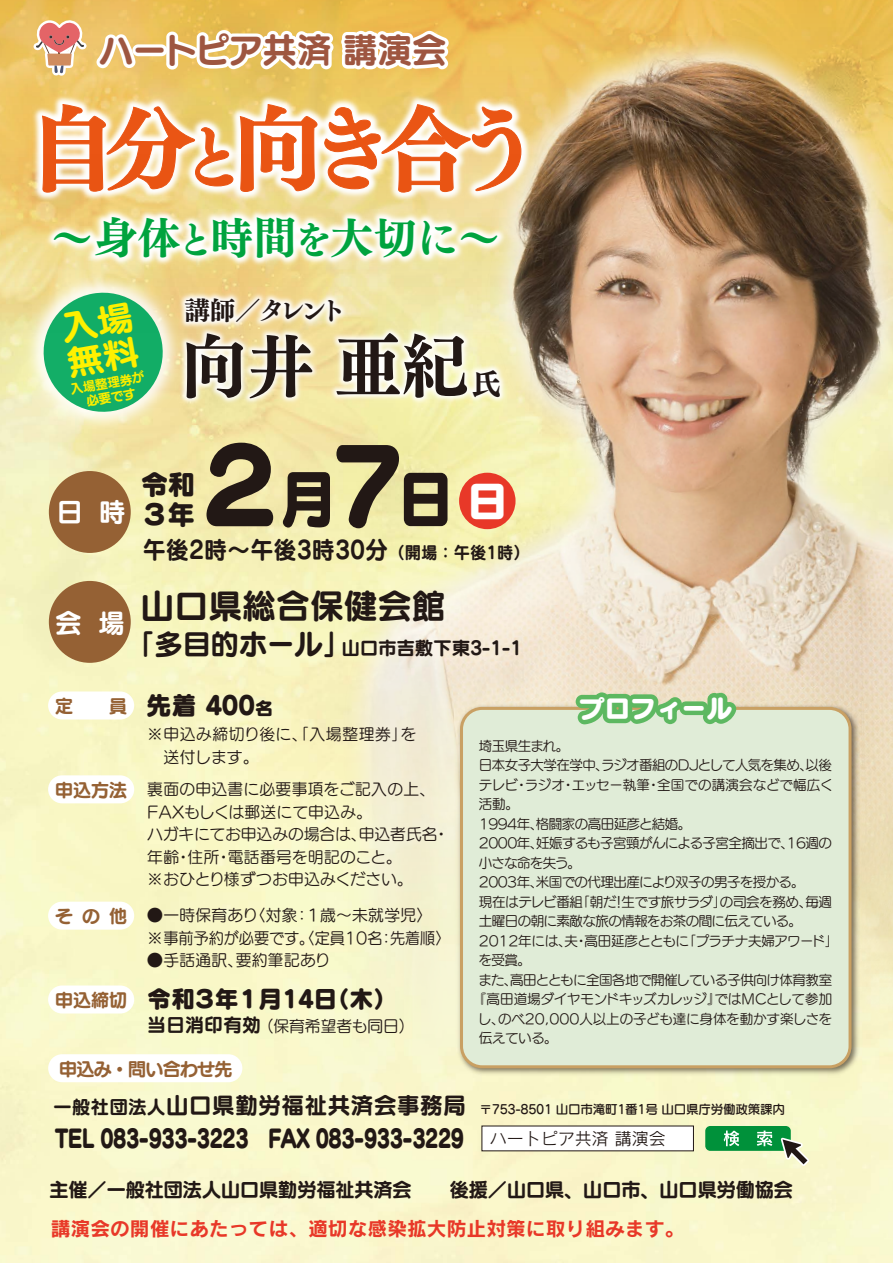
<style>
.page{position:relative;width:893px;height:1263px;background:#fff}
.page>*{position:absolute;margin:0;border:0;box-sizing:border-box;transform-origin:0 0}
.t1{font:104.1px "Seurat Pro EB";color:#221815;scale:.9 1}
.t2{font:92.1px "UD Mincho Pr 6 B";letter-spacing:-.18em;color:#ea5514}
.t3{font:69px "UD Mincho Pr 6 B";color:#221815}
.t4{font:42.75px "UD Mincho Pr 6 B";letter-spacing:.02em;color:#00a33e}
.t5{font:42px "Seurat Pro EB";color:#fff}
.t6{font:34.65px "Seurat Pro B";letter-spacing:-.02em;color:#221815}
.t7{font:33.9px "UD Marugo Large Pr 6 B";color:#9e5640}
.t8{font:33.45px/35.2px "UD Marugo Large Pr 6 B";color:#fff100;scale:1.08 1}
.t9{font:29.7px "UD Mincho Pr 6 B";color:#221815}
.t10{font:27.75px/29.1px "Seurat Pro EB";color:#221815}
.t11{font:25.95px "UD Marugo Large Pr 6 B";color:#fff}
.t12{font:25.5px "UD Mincho Pr 6 B";letter-spacing:-.19em;color:#221815}
.t13{font:25.5px "Seurat Pro EB";color:#fff}
.t14{font:25.5px "Seurat Pro EB";color:#221815}
.t15{font:24.9px "Seurat Pro EB";letter-spacing:-.02em;color:#221815;scale:.82 1}
.t16{font:24.45px "Seurat Pro B";color:#221815;scale:.95 1}
.t17{font:24px "Seurat Pro EB";letter-spacing:-.045em;color:#221815}
.t18{font:23.1px "Seurat Pro B";color:#221815}
.t19{font:19.5px "Rodin Pro B";color:#e83828}
.t20{font:19.05px "UD Marugo Large Pr 6 B";color:#221815}
.t21{font:18.75px "Seurat Pro B";letter-spacing:-.02em;color:#221815}
.t22{font:18px "UD Marugo Large Pr 6 B";color:#956134}
.t23{font:18px "UD Marugo Large Pr 6 B";letter-spacing:-.04em;color:#956134}
.t24{font:16.95px "Rodin Pro M";color:#221815}
.t25{font:15.75px/22.5px "UD Marugo Large Pr 6 M";letter-spacing:.01em;color:#221815}
.t26{font:15.75px/22.5px "UD Marugo Large Pr 6 M";letter-spacing:.04em;color:#221815}
.t27{font:13.5px "UD Marugo Large Pr 6 M";letter-spacing:-.04em;color:#221815}
.t28{font:13.5px "UD Marugo Large Pr 6 M";letter-spacing:-.02em;color:#221815}
.t29{font:13.5px "UD Marugo Large Pr 6 M";color:#221815}
.t30{font:13.5px "UD Marugo Large Pr 6 M";letter-spacing:.005em;color:#221815}
.t31{font:13.5px "UD Marugo Large Pr 6 M";letter-spacing:-.01em;color:#221815}
.t32{font:13.5px "UD Marugo Large Pr 6 M";letter-spacing:-.06em;color:#221815}
.t33{font:12.75px/14.9px "UD Marugo Large Pr 6 B";color:#faee00;text-align:center}
.t34{font:12.6px "Seurat Pro DB";letter-spacing:-.025em;color:#221815}
.s1{font-size:68.55px}
.s2{font-size:37.65px}
.s3{font-size:63.15px}
.s4{font-size:17.25px}
.s5{font-size:28.8px}
.s6{font-size:18px}
.s7{font-family:"Seurat Pro B";font-size:19.05px}
.s8{font-size:18.75px}
</style>
<div class="page">
<img style="left:0;top:474px;width:893px;height:789px">
<img style="left:271px;top:0;width:622px;height:1116px">
<div style="left:49px;top:471px;width:82px;height:82px;background:#956134;border-radius:50%"></div>
<div style="left:49px;top:581px;width:82px;height:82px;background:#956134;border-radius:50%"></div>
<img style="left:0;top:333px;width:123px;height:141px">
<svg style="left:39px;top:333px;width:84px;height:84px"></svg>
<img style="left:455px;top:702px;width:407px;height:377px">
<div style="left:461px;top:708px;width:389px;height:359px;background:#e0ecd7;border-radius:21px"></div>
<div style="left:460px;top:707px;width:391px;height:361px;border:3px solid #c9a063;border-radius:21px"></div>
<svg style="left:571px;top:561px;width:170px;height:164px"></svg>
<div style="left:48px;top:1054px;width:194px;height:28px;background:#fff;border-radius:14px"></div>
<div style="left:48px;top:775px;width:86px;height:28px;background:#fff;border-radius:14px"></div>
<div style="left:48px;top:902px;width:86px;height:28px;background:#fff;border-radius:14px"></div>
<div style="left:48px;top:691px;width:86px;height:28px;background:#fff;border-radius:14px"></div>
<div style="left:48px;top:985px;width:86px;height:28px;background:#fff;border-radius:14px"></div>
<img style="left:123px;top:333px;width:437px;height:149px">
<img style="left:0;top:39px;width:587px;height:248px">
<img style="left:0;top:154px;width:560px;height:179px">
<div style="left:459px;top:473px;width:57px;height:56px;background:#e83828;border-radius:50%"></div>
<svg style="left:30px;top:0;width:491px;height:209px"></svg>
<div style="left:482px;top:1126px;width:212px;height:25px;background:#fff"></div>
<div style="left:705px;top:1126px;width:86px;height:25px;background:#00913a;border-radius:5px"></div>
<svg style="left:724px;top:1130px;width:15px;height:16px"></svg>
<svg style="left:757px;top:1130px;width:15px;height:16px"></svg>
<svg style="left:778px;top:1134px;width:34px;height:35px"></svg>
<h3 class="t7" style="left:99px;top:32px;width:349px">ハートピア共済 講演会</h3>
<h2 class="t2" style="left:28px;top:64px;width:516px">自分<span class="s1">と</span>向き合う</h2>
<h3 class="t4" style="left:51px;top:199px;width:451px">～身体<span class="s2">と</span>時間<span class="s2">を</span>大切に～</h3>
<h3 class="t8" style="left:59px;top:312px;width:68px;rotate:-10deg">入場無料</h3>
<p class="t33" style="left:70px;top:382px;width:76px;rotate:-10deg">入場整理券が必要です</p>
<h3 class="t12" style="left:184px;top:287px;width:163px">講師／タレント</h3>
<h3 class="t3" style="left:181px;top:303px;width:289px">向井 亜紀</h3>
<h3 class="t9" style="left:472px;top:356px;width:31px">氏</h3>
<h3 class="t11" style="left:57px;top:498px;width:70px">日 時</h3>
<h3 class="t11" style="left:56px;top:608px;width:70px">会 場</h3>
<h3 class="t22" style="left:55px;top:696px;width:73px">定　　員</h3>
<h3 class="t22" style="left:55px;top:780px;width:73px">申込方法</h3>
<h3 class="t22" style="left:55px;top:906px;width:73px">その他</h3>
<h3 class="t22" style="left:55px;top:990px;width:73px">申込締切</h3>
<h3 class="t10" style="left:141px;top:469px;width:56px">令和<br>３年</h3>
<h1 class="t1" style="left:193px;top:414px;width:291px">２<span class="s3">月</span>７<span class="s3">日</span></h1>
<h3 class="t5" style="left:466px;top:471px;width:43px">日</h3>
<h3 class="t16" style="left:143px;top:533px;width:409px">午後2時～午後3時30分<span class="s4">（開場：午後1時）</span></h3>
<h3 class="t6" style="left:140px;top:581px;width:307px">山口県総合保健会館</h3>
<h3 class="t21" style="left:126px;top:635px;width:398px"><span class="s5">「多目的ホール」</span>山口市吉敷下東3-1-1</h3>
<h3 class="t14" style="left:146px;top:687px;width:128px">先着 400<span class="s6">名</span></h3>
<h3 class="t13" style="left:579px;top:690px;width:154px">プロフィール</h3>
<p class="t26" style="left:147px;top:723px;width:271px">※申込み締切り後に、「入場整理券」を　送付します。</p>
<p class="t25" style="left:147px;top:778px;width:304px">裏面の申込書に必要事項をご記入の上、<br>FAXもしくは郵送にて申込み。<br>ハガキにてお申込みの場合は、申込者氏名・年齢・住所・電話番号を明記のこと。<br>※おひとり様ずつお申込みください。</p>
<p class="t25" style="left:147px;top:904px;width:305px">●一時保育あり〈対象：１歳～未就学児〉※事前予約が必要です。〈定員10名：先着順〉</p>
<p class="t25" style="left:147px;top:949px;width:185px">●手話通訳、要約筆記あり</p>
<h3 class="t17" style="left:147px;top:982px;width:252px">令和３年１月14日（木）</h3>
<p class="t25" style="left:147px;top:1015px;width:269px"><span class="s7">当日消印有効</span>（保育希望者も同日）</p>
<p class="t27" style="left:479px;top:738px;width:92px">埼玉県生まれ。</p>
<p class="t27" style="left:479px;top:758px;width:355px">日本女子大学在学中、ラジオ番組のDJとして人気を集め、以後</p>
<p class="t30" style="left:479px;top:777px;width:356px">テレビ・ラジオ・エッセー執筆・全国での講演会などで幅広く</p>
<p class="t27" style="left:479px;top:797px;width:41px">活動。</p>
<p class="t27" style="left:479px;top:816px;width:214px">1994年、格闘家の高田延彦と結婚。</p>
<p class="t27" style="left:479px;top:835px;width:355px">2000年、妊娠するも子宮頸がんによる子宮全摘出で、16週の</p>
<p class="t32" style="left:479px;top:855px;width:104px">小さな命を失う。</p>
<p class="t27" style="left:479px;top:874px;width:327px">2003年、米国での代理出産により双子の男子を授かる。</p>
<p class="t28" style="left:479px;top:894px;width:355px">現在はテレビ番組「朝だ！生です旅サラダ」の司会を務め、毎週</p>
<p class="t27" style="left:479px;top:913px;width:325px">土曜日の朝に素敵な旅の情報をお茶の間に伝えている。</p>
<p class="t28" style="left:479px;top:933px;width:361px">2012年には、夫・高田延彦とともに「プラチナ夫婦アワード」</p>
<p class="t27" style="left:479px;top:952px;width:54px">を受賞。</p>
<p class="t27" style="left:479px;top:972px;width:355px">また、高田とともに全国各地で開催している子供向け体育教室</p>
<p class="t31" style="left:473px;top:991px;width:361px">『高田道場ダイヤモンドキッズカレッジ』ではMCとして参加</p>
<p class="t29" style="left:478px;top:1011px;width:356px">し、のべ20,000人以上の子ども達に身体を動かす楽しさを</p>
<p class="t27" style="left:479px;top:1030px;width:80px">伝えている。</p>
<h3 class="t23" style="left:59px;top:1059px;width:175px">申込み・問い合わせ先</h3>
<h3 class="t18" style="left:53px;top:1089px;width:415px"><span class="s8">一般社団法人</span>山口県勤労福祉共済会事務局</h3>
<h3 class="t15" style="left:55px;top:1121px;width:500px">TEL 083-933-3223　FAX 083-933-3229</h3>
<p class="t34" style="left:479px;top:1101px;width:307px">〒753-8501 山口市滝町1番1号 山口県庁労働政策課内</p>
<p class="t24" style="left:490px;top:1128px;width:177px">ハートピア共済 講演会</p>
<h3 class="t20" style="left:49px;top:1179px;width:745px">主催／一般社団法人山口県勤労福祉共済会　　後援／山口県、山口市、山口県労働協会</h3>
<h3 class="t19" style="left:51px;top:1215px;width:635px">講演会の開催にあたっては、適切な感染拡大防止対策に取り組みます。</h3>
</div>
